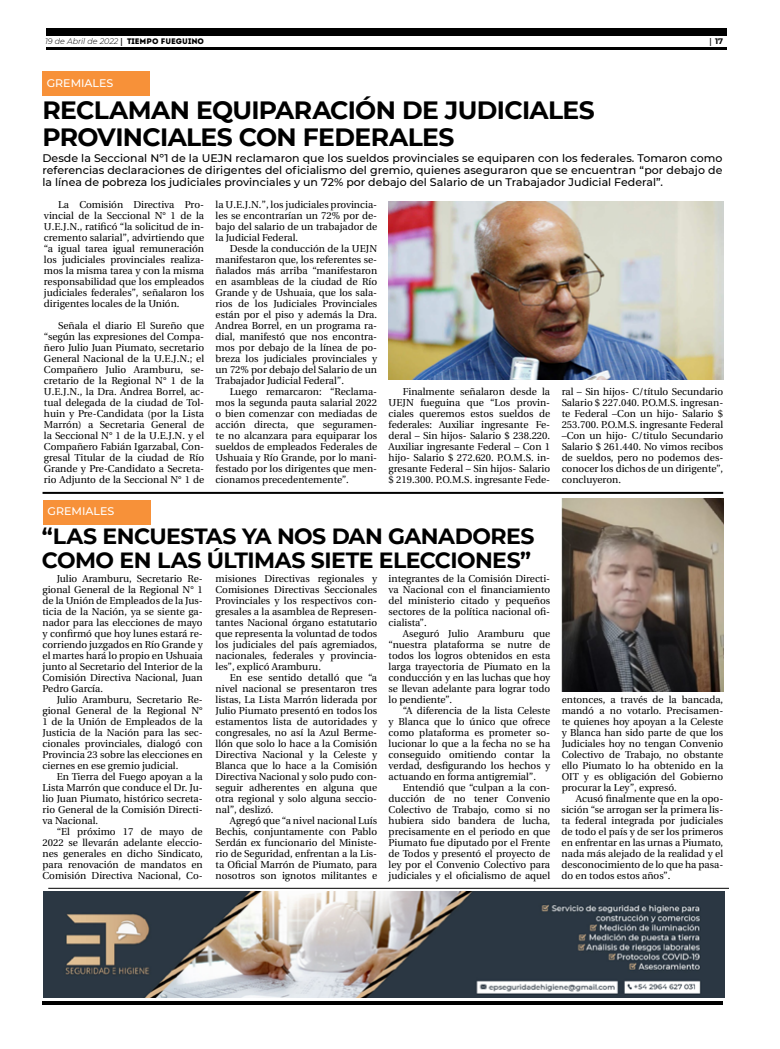
<style>
.page{position:relative;width:780px;height:1049px;background:#fff}
.page>*{position:absolute;margin:0;border:0;box-sizing:border-box;transform-origin:0 0}
.t1{font:700 25px/27px "Montserrat";letter-spacing:-.025em;color:#000}
.t2{font:700 22px/24px "Montserrat";letter-spacing:-.025em;color:#000}
.t3{font:500 11px/12px "Montserrat";color:#000;text-align:justify}
.t4{font:500 11px "Montserrat";color:#fff}
.t5{font:10px/11px "Utopia";color:#000;text-align:justify}
.t6{font:italic 300 8px "Montserrat";color:#000}
.t7{font:700 8px "Montserrat";color:#000}
.s1{font-family:"Utopia";font-weight:700;font-style:normal}
.s2{font-family:"Intro";font-weight:400;font-style:normal}
.s3{font-family:"Utopia"}
</style>
<div class="page">
<hr style="left:46px;top:48px;width:680px;height:2px;background:#000">
<div style="left:46px;top:28px;width:680px;height:7px;background:#000"></div>
<hr style="left:43px;top:1001px;width:680px;height:4px;background:#000">
<img style="left:43px;top:891px;width:681px;height:106px">
<hr style="left:43px;top:492px;width:680px;height:2px;background:#000">
<hr style="left:48px;top:888px;width:681px;height:1px;background:#000">
<div style="left:43px;top:72px;width:107px;height:24px;background:#f79139"></div>
<img style="left:388px;top:201px;width:335px;height:179px">
<div style="left:43px;top:500px;width:108px;height:24px;background:#f79139"></div>
<img style="left:561px;top:499px;width:162px;height:193px">
<p class="t6" style="left:45px;top:36px;width:160px">19 de Abril de 2022 <span class="s1">|</span> <span class="s2">TIEMPO FUEGUINO</span></p>
<p class="t7" style="left:709px;top:35px;width:15px"><span class="s3">|</span> 17</p>
<p class="t4" style="left:47px;top:76px;width:68px">GREMIALES</p>
<h1 class="t1" style="left:43px;top:96px;width:553px">RECLAMAN EQUIPARACIÓN DE JUDICIALES<br>PROVINCIALES CON FEDERALES</h1>
<p class="t3" style="left:43px;top:152px;width:681px">Desde la Seccional Nº1 de la UEJN reclamaron que los sueldos provinciales se equiparen con los federales. Tomaron como referencias declaraciones de dirigentes del oficialismo del gremio, quienes aseguraron que se encuentran “por debajo de la línea de pobreza los judiciales provinciales y un 72% por debajo del Salario de un Trabajador Judicial Federal”.</p>
<p class="t5" style="left:44px;top:199px;width:162px;text-indent:14px">La Comisión Directiva Pro&shy;vincial de la Seccional N° 1 de la U.E.J.N., ratificó “la solicitud de in&shy;cremento salarial”, advirtiendo que “a igual tarea igual remuneración los judiciales provinciales realiza&shy;mos la misma tarea y con la misma responsabilidad que los empleados judiciales federales”, señalaron los dirigentes locales de la Unión.</p>
<p class="t5" style="left:44px;top:320px;width:162px;text-indent:14px">Señala el diario El Sureño que “según las expresiones del Compa&shy;ñero Julio Juan Piumato, secretario General Nacional de la U.E.J.N.; el Compañero Julio Aramburu, se&shy;cretario de la Regional N° 1 de la U.E.J.N., la Dra. Andrea Borrel, ac&shy;tual delegada de la ciudad de Tol&shy;huin y Pre-Candidata (por la Lista Marrón) a Secretaria General de la Seccional N° 1 de la U.E.J.N. y el Compañero Fabián Igarzabal, Con&shy;gresal Titular de la ciudad de Río Grande y Pre-Candidato a Secreta&shy;rio Adjunto de la Seccional N° 1 de</p>
<p class="t5" style="left:215px;top:199px;width:163px">la U.E.J.N.”, los judiciales provincia&shy;les se encontrarían un 72% por de&shy;bajo del salario de un trabajador de la Judicial Federal.</p>
<p class="t5" style="left:215px;top:243px;width:163px;text-indent:14px">Desde la conducción de la UEJN manifestaron que, los referentes se&shy;ñalados más arriba “manifestaron en asambleas de la ciudad de Río Grande y de Ushuaia, que los sala&shy;rios de los Judiciales Provinciales están por el piso y además la Dra.<br>Andrea Borrel, en un programa ra&shy;dial, manifestó que nos encontra&shy;mos por debajo de la línea de po&shy;breza los judiciales provinciales y un 72% por debajo del Salario de un Trabajador Judicial Federal”.</p>
<p class="t5" style="left:215px;top:386px;width:163px;text-indent:14px">Luego remarcaron: “Reclama&shy;mos la segunda pauta salarial 2022 o bien comenzar con mediadas de acción directa, que seguramen&shy;te no alcanzara para equiparar los sueldos de empleados Federales de Ushuaia y Río Grande, por lo mani&shy;festado por los dirigentes que men&shy;cionamos precedentemente”.</p>
<p class="t5" style="left:388px;top:386px;width:163px;text-indent:14px">Finalmente señalaron desde la UEJN fueguina que “Los provin&shy;ciales queremos estos sueldos de federales: Auxiliar ingresante Fe&shy;deral – Sin hijos- Salario $ 238.220.<br>Auxiliar ingresante Federal – Con 1 hijo- Salario $ 272.620. P.O.M.S. in&shy;gresante Federal – Sin hijos- Salario $ 219.300. P.O.M.S. ingresante Fede-</p>
<p class="t5" style="left:561px;top:386px;width:163px">ral – Sin hijos- C/título Secundario Salario $ 227.040. P.O.M.S. ingresan&shy;te Federal –Con un hijo- Salario $ 253.700. P.O.M.S. ingresante Federal –Con un hijo- C/titulo Secundario Salario $ 261.440. No vimos recibos de sueldos, pero no podemos des&shy;conocer los dichos de un dirigente”, concluyeron.</p>
<p class="t4" style="left:48px;top:504px;width:68px">GREMIALES</p>
<h2 class="t2" style="left:42px;top:523px;width:494px">“LAS ENCUESTAS YA NOS DAN GANADORES<br>COMO EN LAS ÚLTIMAS SIETE ELECCIONES”</h2>
<p class="t5" style="left:43px;top:573px;width:162px;text-indent:14px">Julio Aramburu, Secretario Re&shy;gional General de la Regional N° 1 de la Unión de Empleados de la Jus&shy;ticia de la Nación, ya se siente ga&shy;nador para las elecciones de mayo y confirmó que hoy lunes estará re&shy;corriendo juzgados en Río Grande y el martes hará lo propio en Ushuaia junto al Secretario del Interior de la Comisión Directiva Nacional, Juan Pedro García.</p>
<p class="t5" style="left:43px;top:694px;width:162px;text-indent:14px">Julio Aramburu, Secretario Re&shy;gional General de la Regional N° 1 de la Unión de Empleados de la Justicia de la Nación para las sec&shy;cionales provinciales, dialogó con Provincia 23 sobre las elecciones en ciernes en ese gremio judicial.</p>
<p class="t5" style="left:43px;top:771px;width:162px;text-indent:14px">En Tierra del Fuego apoyan a la Lista Marrón que conduce el Dr. Ju&shy;lio Juan Piumato, histórico secreta&shy;rio General de la Comisión Directi&shy;va Nacional.</p>
<p class="t5" style="left:43px;top:826px;width:162px;text-indent:14px">“El próximo 17 de mayo de 2022 se llevarán adelante eleccio&shy;nes generales en dicho Sindicato, para renovación de mandatos en Comisión Directiva Nacional, Co-</p>
<p class="t5" style="left:215px;top:573px;width:163px">misiones Directivas regionales y Comisiones Directivas Seccionales Provinciales y los respectivos con&shy;gresales a la asamblea de Represen&shy;tantes Nacional órgano estatutario que representa la voluntad de todos los judiciales del país agremiados, nacionales, federales y provincia&shy;les”, explicó Aramburu.</p>
<p class="t5" style="left:215px;top:672px;width:163px;text-indent:14px">En ese sentido detalló que “a nivel nacional se presentaron tres listas, La Lista Marrón liderada por Julio Piumato presentó en todos los estamentos lista de autoridades y congresales, no así la Azul Berme&shy;llón que solo lo hace a la Comisión Directiva Nacional y la Celeste y Blanca que lo hace a la Comisión Directiva Nacional y solo pudo con&shy;seguir adherentes en alguna que otra regional y solo alguna seccio&shy;nal”, deslizó.</p>
<p class="t5" style="left:215px;top:815px;width:163px;text-indent:14px">Agregó que “a nivel nacional Luís Bechis, conjuntamente con Pablo Serdán ex funcionario del Ministe&shy;rio de Seguridad, enfrentan a la Lis&shy;ta Oficial Marrón de Piumato, para nosotros son ignotos militantes e</p>
<p class="t5" style="left:388px;top:573px;width:163px">integrantes de la Comisión Directi&shy;va Nacional con el financiamiento del ministerio citado y pequeños sectores de la política nacional ofi&shy;cialista”.</p>
<p class="t5" style="left:388px;top:628px;width:163px;text-indent:14px">Aseguró Julio Aramburu que “nuestra plataforma se nutre de todos los logros obtenidos en esta larga trayectoria de Piumato en la conducción y en las luchas que hoy se llevan adelante para lograr todo lo pendiente”.</p>
<p class="t5" style="left:388px;top:705px;width:163px;text-indent:14px">“A diferencia de la lista Celeste y Blanca que lo único que ofrece como plataforma es prometer so&shy;lucionar lo que a la fecha no se ha conseguido omitiendo contar la verdad, desfigurando los hechos y actuando en forma antigremial”.</p>
<p class="t5" style="left:388px;top:782px;width:163px;text-indent:14px">Entendió que “culpan a la con&shy;ducción de no tener Convenio Colectivo de Trabajo, como si no hubiera sido bandera de lucha, precisamente en el periodo en que Piumato fue diputado por el Frente de Todos y presentó el proyecto de ley por el Convenio Colectivo para judiciales y el oficialismo de aquel</p>
<p class="t5" style="left:561px;top:694px;width:163px">entonces, a través de la bancada, mandó a no votarlo. Precisamen&shy;te quienes hoy apoyan a la Celeste y Blanca han sido parte de que los Judiciales hoy no tengan Convenio Colectivo de Trabajo, no obstante ello Piumato lo ha obtenido en la OIT y es obligación del Gobierno procurar la Ley”, expresó.</p>
<p class="t5" style="left:561px;top:793px;width:163px;text-indent:14px">Acusó finalmente que en la opo&shy;sición “se arrogan ser la primera lis&shy;ta federal integrada por judiciales de todo el país y de ser los primeros en enfrentar en las urnas a Piumato, nada más alejado de la realidad y el desconocimiento de lo que ha pasa&shy;do en todos estos años”.</p>
</div>
